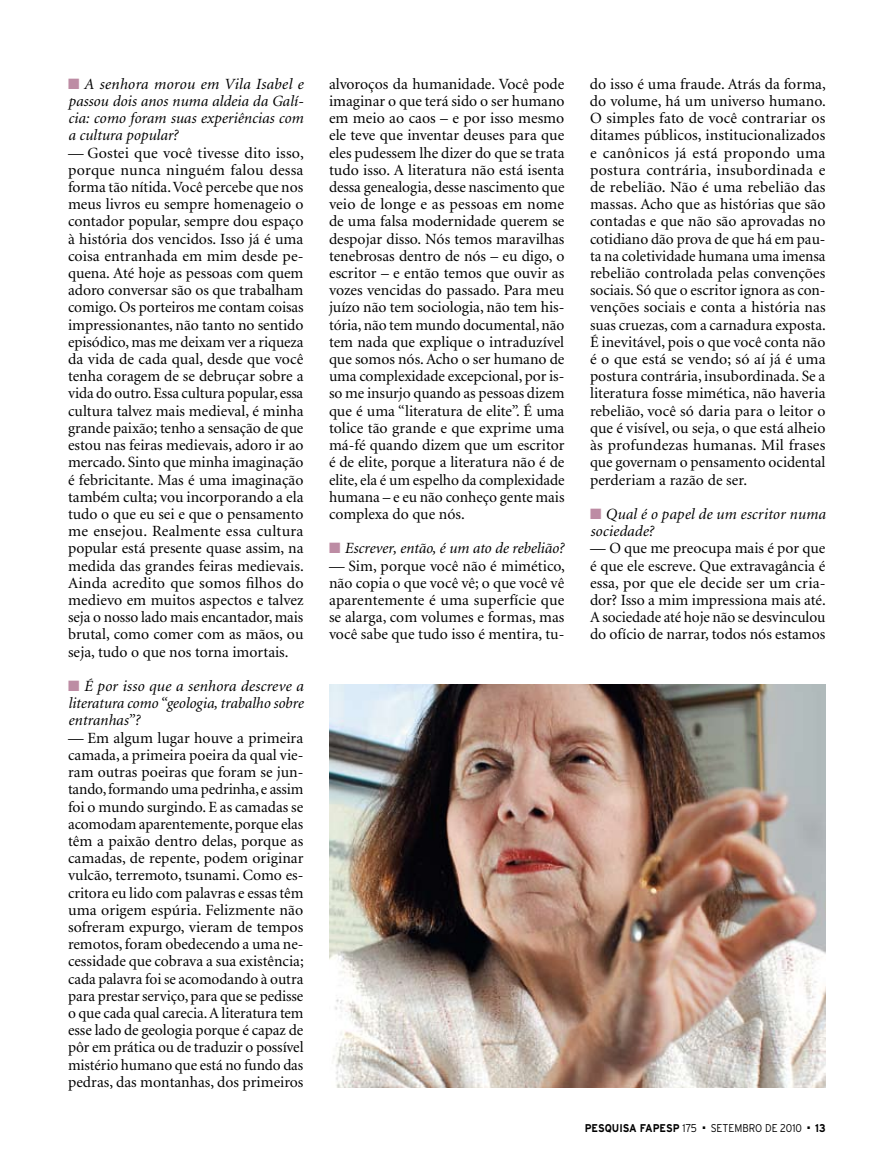
<style>
.page{position:relative;width:885px;height:1170px;background:#fff}
.page>*{position:absolute;margin:0;border:0;box-sizing:border-box;transform-origin:0 0}
.t1{font:15.6px/17.2px "Minion";color:#000;text-align:justify}
.t2{font:italic 15.6px/17.2px "Minion";color:#000;text-align:justify}
.t3{font:700 11.25px "Interstate";color:#000;scale:.9 1}
.t4{font:300 11.25px "Interstate";color:#000;scale:.9 1}
.s1{color:#bd8ca4}
.s2{font-weight:300}
</style>
<div class="page">
<img style="left:329px;top:685px;width:496px;height:401px">
<p class="t2" style="left:68px;top:76px;width:237px"><span class="s1">■</span> A senhora morou em Vila Isabel e passou dois anos numa aldeia da Galí&shy;cia: como foram suas experiências com a cultura popular?</p>
<p class="t1" style="left:68px;top:144px;width:237px">— Gostei que você tivesse dito isso, porque nunca ninguém falou dessa forma tão nítida. Você percebe que nos meus livros eu sempre homenageio o contador popular, sempre dou espaço à história dos vencidos. Isso já é uma coisa entranhada em mim desde pe&shy;quena. Até hoje as pessoas com quem adoro conversar são os que trabalham comigo. Os porteiros me contam coisas impressionantes, não tanto no sentido episódico, mas me deixam ver a riqueza da vida de cada qual, desde que você tenha coragem de se debruçar sobre a vida do outro. Essa cultura popular, essa cultura talvez mais medieval, é minha grande paixão; tenho a sensação de que estou nas feiras medievais, adoro ir ao mercado. Sinto que minha imaginação é febricitante. Mas é uma imaginação também culta; vou incorporando a ela tudo o que eu sei e que o pensamento me ensejou. Realmente essa cultura popular está presente quase assim, na medida das grandes feiras medievais.<br>Ainda acredito que somos filhos do medievo em muitos aspectos e talvez seja o nosso lado mais encantador, mais brutal, como comer com as mãos, ou seja, tudo o que nos torna imortais.</p>
<p class="t2" style="left:68px;top:678px;width:237px"><span class="s1">■</span> É por isso que a senhora descreve a literatura como “geologia, trabalho sobre entranhas”?</p>
<p class="t1" style="left:68px;top:729px;width:237px">— Em algum lugar houve a primeira camada, a primeira poeira da qual vie&shy;ram outras poeiras que foram se jun&shy;tando, formando uma pedrinha, e assim foi o mundo surgindo. E as camadas se acomodam aparentemente, porque elas têm a paixão dentro delas, porque as camadas, de repente, podem originar vulcão, terremoto, tsunami. Como es&shy;critora eu lido com palavras e essas têm uma origem espúria. Felizmente não sofreram expurgo, vieram de tempos remotos, foram obedecendo a uma ne&shy;cessidade que cobrava a sua existência; cada palavra foi se acomodando à outra para prestar serviço, para que se pedisse o que cada qual carecia. A literatura tem esse lado de geologia porque é capaz de pôr em prática ou de traduzir o possível mistério humano que está no fundo das pedras, das montanhas, dos primeiros</p>
<p class="t1" style="left:329px;top:76px;width:237px">alvoroços da humanidade. Você pode imaginar o que terá sido o ser humano em meio ao caos – e por isso mesmo ele teve que inventar deuses para que eles pudessem lhe dizer do que se trata tudo isso. A literatura não está isenta dessa genealogia, desse nascimento que veio de longe e as pessoas em nome de uma falsa modernidade querem se despojar disso. Nós temos maravilhas tenebrosas dentro de nós – eu digo, o escritor – e então temos que ouvir as vozes vencidas do passado. Para meu juízo não tem sociologia, não tem his&shy;tória, não tem mundo documental, não tem nada que explique o intraduzível que somos nós. Acho o ser humano de uma complexidade excepcional, por is&shy;so me insurjo quando as pessoas dizem que é uma “literatura de elite”. É uma tolice tão grande e que exprime uma má-fé quando dizem que um escritor é de elite, porque a literatura não é de elite, ela é um espelho da complexidade humana – e eu não conheço gente mais complexa do que nós.</p>
<p class="t2" style="left:329px;top:540px;width:236px"><span class="s1">■</span> Escrever, então, é um ato de rebelião?</p>
<p class="t1" style="left:329px;top:557px;width:237px">— Sim, porque você não é mimético, não copia o que você vê; o que você vê aparentemente é uma superfície que se alarga, com volumes e formas, mas você sabe que tudo isso é mentira, tu-</p>
<p class="t1" style="left:590px;top:76px;width:237px">do isso é uma fraude. Atrás da forma, do volume, há um universo humano.<br>O simples fato de você contrariar os ditames públicos, institucionalizados e canônicos já está propondo uma postura contrária, insubordinada e de rebelião. Não é uma rebelião das massas. Acho que as histórias que são contadas e que não são aprovadas no cotidiano dão prova de que há em pau&shy;ta na coletividade humana uma imensa rebelião controlada pelas convenções sociais. Só que o escritor ignora as con&shy;venções sociais e conta a história nas suas cruezas, com a carnadura exposta.<br>É inevitável, pois o que você conta não é o que está se vendo; só aí já é uma postura contrária, insubordinada. Se a literatura fosse mimética, não haveria rebelião, você só daria para o leitor o que é visível, ou seja, o que está alheio às profundezas humanas. Mil frases que governam o pensamento ocidental perderiam a razão de ser.</p>
<p class="t2" style="left:590px;top:506px;width:237px"><span class="s1">■</span> Qual é o papel de um escritor numa sociedade?</p>
<p class="t1" style="left:590px;top:540px;width:237px">— O que me preocupa mais é por que é que ele escreve. Que extravagância é essa, por que ele decide ser um cria&shy;dor? Isso a mim impressiona mais até.<br>A sociedade até hoje não se desvinculou do ofício de narrar, todos nós estamos</p>
<p class="t3" style="left:584px;top:1121px;width:126px">PESQUISA FAPESP <span class="s2">175</span></p>
<p class="t4" style="left:702px;top:1121px;width:112px">■ SETEMBRO DE 2010</p>
<p class="t3" style="left:807px;top:1121px;width:22px">■ 13</p>
</div>
